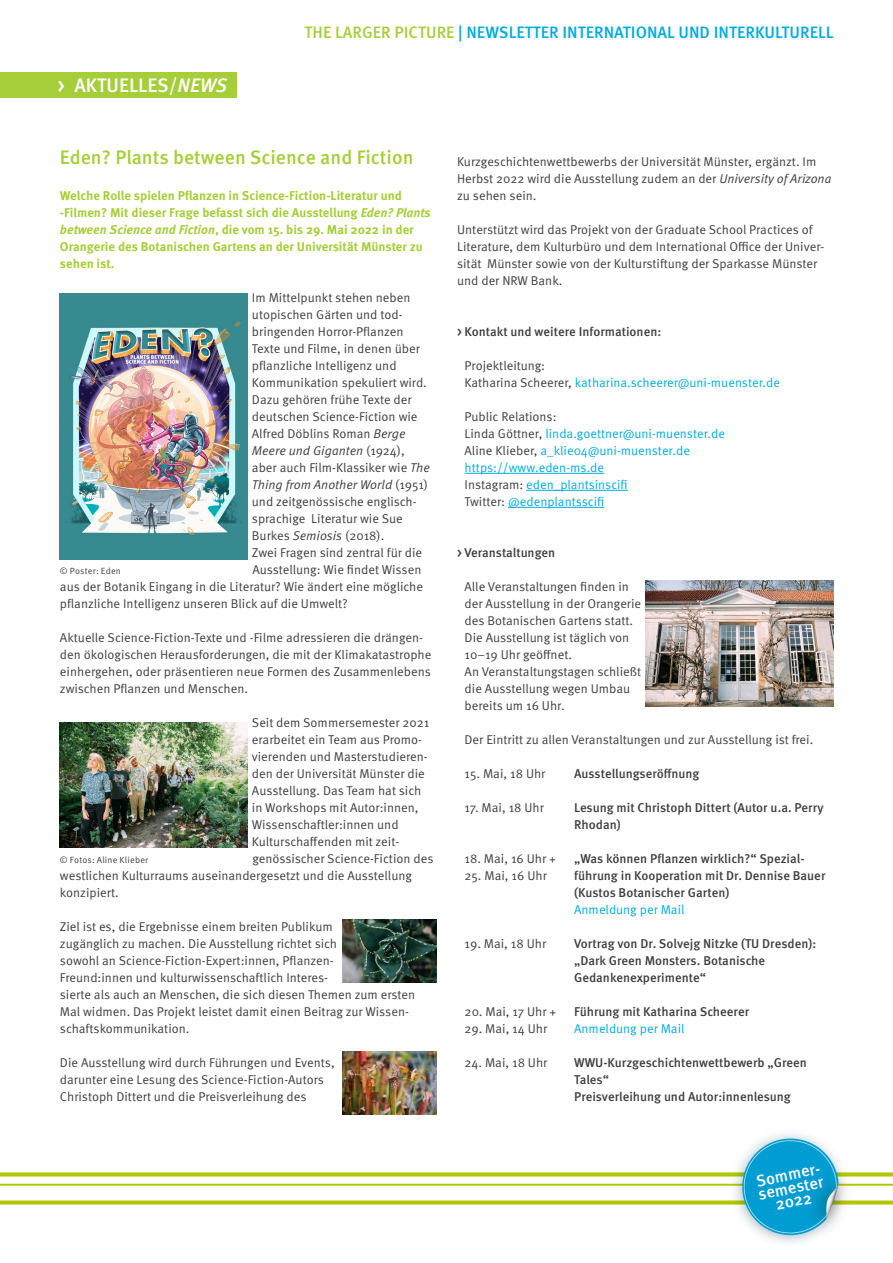
<style>
.page{position:relative;width:893px;height:1263px;background:#fff}
.page>*{position:absolute;margin:0;border:0;box-sizing:border-box;transform-origin:0 0}
.t1{font:500 19.5px "Meta OT";color:#a6ce39}
.t2{font:500 19.5px "Meta OT";color:#fff}
.t3{font:500 16.5px "Meta OT";color:#00acdd}
.t4{font:500 16.5px/13.5px "Meta OT";color:#fff;text-align:center}
.t5{font:12.75px/17px "Meta OT";color:#3e3e3f}
.t6{font:500 12.75px "Meta OT";color:#3e3e3f}
.t7{font:12.75px "Meta OT";color:#00acdd}
.t8{font:700 12.75px/17px "Meta OT";color:#a6ce39}
.t9{font:9px "Meta OT";letter-spacing:.025em;color:#3e3e3f}
.s1{font-style:italic}
.s2{color:#a6ce39}
.s3{color:#3e3e3f}
</style>
<div class="page">
<img style="left:0;top:72px;width:893px;height:1171px">
<div style="left:0;top:72px;width:236px;height:26px;background:#a6ce39"></div>
<hr style="left:465px;top:473px;width:139px;height:1px;background:#00acdd">
<hr style="left:526px;top:490px;width:102px;height:1px;background:#00acdd">
<hr style="left:508px;top:507px;width:96px;height:1px;background:#00acdd">
<img style="left:60px;top:293px;width:188px;height:267px">
<img style="left:342px;top:920px;width:94px;height:62px">
<img style="left:342px;top:1052px;width:94px;height:62px">
<img style="left:645px;top:581px;width:188px;height:125px">
<img style="left:60px;top:722px;width:188px;height:125px">
<p class="t2" style="left:57px;top:73px;width:172px">&gt; AKTUELLES/<span class="s1">NEWS</span></p>
<p class="t3" style="left:305px;top:22px;width:531px"><span class="s2">THE LARGER PICTURE</span> | NEWSLETTER INTERNATIONAL UND INTERKULTURELL</p>
<p class="t1" style="left:60px;top:145px;width:355px">Eden? Plants between Science and Fiction</p>
<p class="t8" style="left:60px;top:187px;width:343px">Welche Rolle spielen Pflanzen in Science-Fiction-Literatur und</p>
<p class="t8" style="left:60px;top:204px;width:372px">-Filmen? Mit dieser Frage befasst sich die Ausstellung <span class="s1">Eden? Plants between Science and Fiction</span>, die vom 15. bis 29. Mai 2022 in der Orangerie des Botanischen Gartens an der Universität Münster zu sehen ist.</p>
<p class="t5" style="left:252px;top:289px;width:160px">Im Mittelpunkt stehen neben</p>
<p class="t5" style="left:252px;top:306px;width:170px">utopischen Gärten und tod&shy;bringenden Horror-Pflanzen<br>Texte und Filme, in denen über pflanzliche Intelligenz und</p>
<p class="t5" style="left:252px;top:374px;width:176px">Kommunikation spekuliert wird.<br>Dazu gehören frühe Texte der deutschen Science-Fiction wie</p>
<p class="t5" style="left:252px;top:425px;width:155px">Alfred Döblins Roman <span class="s1">Berge<br>Meere und Giganten</span> (1924),</p>
<p class="t5" style="left:252px;top:459px;width:179px">aber auch Film-Klassiker wie <span class="s1">The<br>Thing from Another World</span> (1951) und zeitgenössische englisch&shy;sprachige Literatur wie Sue</p>
<p class="t5" style="left:252px;top:527px;width:134px">Burkes <span class="s1">Semiosis</span> (2018).</p>
<p class="t5" style="left:252px;top:544px;width:172px">Zwei Fragen sind zentral für die</p>
<p class="t9" style="left:60px;top:565px;width:62px">© Poster: Eden</p>
<p class="t5" style="left:60px;top:561px;width:365px;text-indent:192px">Ausstellung: Wie findet Wissen aus der Botanik Eingang in die Literatur? Wie ändert eine mögliche pflanzliche Intelligenz unseren Blick auf die Umwelt?</p>
<p class="t5" style="left:60px;top:629px;width:373px">Aktuelle Science-Fiction-Texte und -Filme adressieren die drängen&shy;den ökologischen Herausforderungen, die mit der Klimakatastrophe einhergehen, oder präsentieren neue Formen des Zusammenlebens zwischen Pflanzen und Menschen.</p>
<p class="t5" style="left:252px;top:714px;width:179px">Seit dem Sommersemester 2021 erarbeitet ein Team aus Promo&shy;vierenden und Masterstudieren&shy;den der Universität Münster die<br>Ausstellung. Das Team hat sich in Workshops mit Autor:innen,<br>Wissenschaftler:innen und</p>
<p class="t5" style="left:252px;top:833px;width:149px">Kulturschaffenden mit zeit-</p>
<p class="t9" style="left:60px;top:855px;width:90px">© Fotos: Aline Klieber</p>
<p class="t5" style="left:60px;top:850px;width:375px;text-indent:192px">genössischer Science-Fiction des westlichen Kulturraums auseinandergesetzt und die Ausstellung konzipiert.</p>
<p class="t5" style="left:60px;top:918px;width:357px">Ziel ist es, die Ergebnisse einem breiten Publikum<br>zugänglich zu machen. Die Ausstellung richtet sich<br>sowohl an Science-Fiction-Expert:innen, Pflanzen-<br>Freund:innen und kulturwissenschaftlich Interes-<br>sierte als auch an Menschen, die sich diesen Themen zum ersten Mal widmen. Das Projekt leistet damit einen Beitrag zur Wissen&shy;schaftskommunikation.</p>
<p class="t5" style="left:60px;top:1055px;width:276px">Die Ausstellung wird durch Führungen und Events, darunter eine Lesung des Science-Fiction-Autors<br>Christoph Dittert und die Preisverleihung des</p>
<p class="t5" style="left:457px;top:153px;width:376px">Kurzgeschichtenwettbewerbs der Universität Münster, ergänzt. Im<br>Herbst 2022 wird die Ausstellung zudem an der <span class="s1">University of Arizona </span>zu sehen sein.</p>
<p class="t5" style="left:457px;top:221px;width:369px">Unterstützt wird das Projekt von der Graduate School Practices of Literature, dem Kulturbüro und dem International Office der Univer&shy;sität Münster sowie von der Kulturstiftung der Sparkasse Münster und der NRW Bank.</p>
<p class="t6" style="left:457px;top:324px;width:206px">&gt; Kontakt und weitere Informationen:</p>
<p class="t5" style="left:465px;top:357px;width:82px">Projektleitung:</p>
<p class="t7" style="left:465px;top:375px;width:317px"><span class="s3">Katharina Scheerer,</span> katharina.scheerer@uni-muenster.de</p>
<p class="t5" style="left:465px;top:408px;width:93px">Public Relations:</p>
<p class="t7" style="left:465px;top:426px;width:262px"><span class="s3">Linda Göttner,</span> linda.goettner@uni-muenster.de</p>
<p class="t7" style="left:465px;top:443px;width:227px"><span class="s3">Aline Klieber,</span> a_klie04@uni-muenster.de</p>
<p class="t7" style="left:465px;top:460px;width:141px">https://www.eden-ms.de</p>
<p class="t7" style="left:465px;top:477px;width:165px"><span class="s3">Instagram:</span> eden_plantsinscifi</p>
<p class="t7" style="left:465px;top:494px;width:141px"><span class="s3">Twitter:</span> @edenplantsscifi</p>
<p class="t6" style="left:457px;top:545px;width:100px">&gt; Veranstaltungen</p>
<p class="t5" style="left:465px;top:578px;width:178px">Alle Veranstaltungen finden in der Ausstellung in der Orangerie des Botanischen Gartens statt.</p>
<p class="t5" style="left:465px;top:629px;width:166px">Die Ausstellung ist täglich von<br>10–19 Uhr geöffnet.</p>
<p class="t5" style="left:465px;top:663px;width:178px">An Veranstaltungstagen schließt die Ausstellung wegen Umbau</p>
<p class="t5" style="left:465px;top:697px;width:102px">bereits um 16 Uhr.</p>
<p class="t5" style="left:465px;top:731px;width:350px">Der Eintritt zu allen Veranstaltungen und zur Ausstellung ist frei.</p>
<p class="t5" style="left:465px;top:765px;width:82px">15. Mai, 18 Uhr</p>
<p class="t6" style="left:574px;top:766px;width:127px">Ausstellungseröffnung</p>
<p class="t5" style="left:465px;top:799px;width:81px">17. Mai, 18 Uhr</p>
<p class="t6" style="left:574px;top:800px;width:251px">Lesung mit Christoph Dittert (Autor u.a. Perry</p>
<p class="t6" style="left:574px;top:817px;width:48px">Rhodan)</p>
<p class="t5" style="left:465px;top:850px;width:93px">18. Mai, 16 Uhr +</p>
<p class="t6" style="left:574px;top:851px;width:232px">„Was können Pflanzen wirklich?“ Spezial-</p>
<p class="t5" style="left:465px;top:867px;width:84px">25. Mai, 16 Uhr</p>
<p class="t6" style="left:574px;top:868px;width:253px">führung in Kooperation mit Dr. Dennise Bauer</p>
<p class="t6" style="left:574px;top:885px;width:157px">(Kustos Botanischer Garten)</p>
<p class="t7" style="left:574px;top:902px;width:112px">Anmeldung per Mail</p>
<p class="t5" style="left:465px;top:935px;width:83px">19. Mai, 18 Uhr</p>
<p class="t6" style="left:574px;top:936px;width:244px">Vortrag von Dr. Solvejg Nitzke (TU Dresden):</p>
<p class="t6" style="left:574px;top:953px;width:193px">„Dark Green Monsters. Botanische</p>
<p class="t6" style="left:574px;top:970px;width:134px">Gedankenexperimente“</p>
<p class="t5" style="left:465px;top:1003px;width:93px">20. Mai, 17 Uhr +</p>
<p class="t6" style="left:574px;top:1004px;width:177px">Führung mit Katharina Scheerer</p>
<p class="t5" style="left:465px;top:1021px;width:84px">29. Mai, 14 Uhr</p>
<p class="t7" style="left:574px;top:1021px;width:112px">Anmeldung per Mail</p>
<p class="t5" style="left:465px;top:1055px;width:84px">24. Mai, 18 Uhr</p>
<p class="t6" style="left:574px;top:1055px;width:234px">WWU-Kurzgeschichtenwettbewerb „Green</p>
<p class="t6" style="left:574px;top:1072px;width:36px">Tales“</p>
<p class="t6" style="left:574px;top:1089px;width:218px">Preisverleihung und Autor:innenlesung</p>
<p class="t4" style="left:755px;top:1174px;width:70px;rotate:-11deg">Sommer&shy;semester<br>2022</p>
</div>
